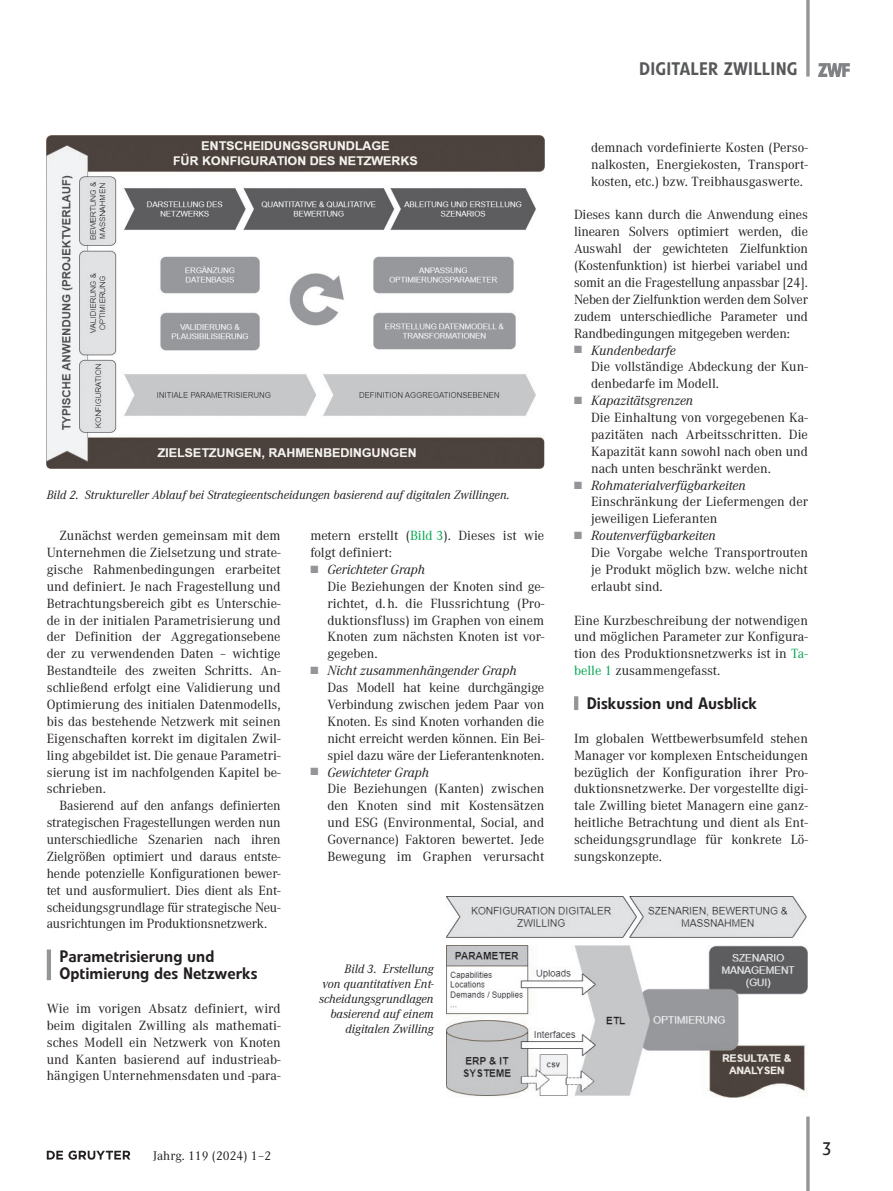
<style>
.page{position:relative;width:893px;height:1191px;background:#fff}
.page>*{position:absolute;margin:0;border:0;box-sizing:border-box;transform-origin:0 0}
.t1{font:500 18px "Evo BQ";letter-spacing:.01em;color:#57585a}
.t2{font:18px "Evo BQ";color:#231f20}
.t3{font:500 16.5px/17px "Evo BQ";color:#231f20}
.t4{font:13.8px/16.8px "Corporate A Pro";color:#231f20}
.t5{font:13.2px "Corporate A Pro";color:#231f20}
.t6{font:italic 12.75px/15px "Corporate A Pro";color:#231f20;text-align:right}
.s1{font-family:"Corporate ABQ";font-size:12px}
.s2{color:#00a54f}
.s3{color:#939598}
.s4{font-style:italic}
</style>
<div class="page">
<svg style="left:806px;top:1116px;width:4px;height:75px"></svg>
<svg style="left:806px;top:0;width:4px;height:77px"></svg>
<svg style="left:819px;top:63px;width:31px;height:14px"></svg>
<img style="left:819px;top:64px;width:30px;height:12px">
<svg style="left:47px;top:1150px;width:83px;height:9px"></svg>
<hr style="left:574px;top:696px;width:4px;height:14px;background:#939598">
<hr style="left:47px;top:949px;width:4px;height:31px;background:#939598">
<img style="left:47px;top:135px;width:497px;height:333px">
<img style="left:446px;top:896px;width:362px;height:201px">
<p class="t6" style="left:47px;top:486px;width:465px"><span class="s1">Bild 2.</span> Struktureller Ablauf bei Strategieentscheidungen basierend auf digitalen Zwillingen.</p>
<p class="t4" style="left:47px;top:526px;width:235px;text-align:justify;text-indent:13px">Zunächst werden gemeinsam mit dem Unternehmen die Zielsetzung und strate&shy;gische Rahmenbedingungen erarbeitet und definiert. Je nach Fragestellung und Betrachtungsbereich gibt es Unterschie&shy;de in der initialen Parametrisierung und der Definition der Aggregationsebene der zu verwendenden Daten – wichtige Bestandteile des zweiten Schritts. An&shy;schließend erfolgt eine Validierung und Optimierung des initialen Datenmodells, bis das bestehende Netzwerk mit seinen Eigenschaften korrekt im digitalen Zwil&shy;ling abgebildet ist. Die genaue Parametri&shy;sierung ist im nachfolgenden Kapitel be&shy;schrieben.</p>
<p class="t4" style="left:47px;top:796px;width:235px;text-align:justify;text-indent:13px">Basierend auf den anfangs definierten strategischen Fragestellungen werden nun unterschiedliche Szenarien nach ihren Zielgrößen optimiert und daraus entste&shy;hende potenzielle Konfigurationen bewer&shy;tet und ausformuliert. Dies dient als Ent&shy;scheidungsgrundlage für strategische Neu&shy;ausrichtungen im Produktionsnetzwerk.</p>
<p class="t3" style="left:60px;top:948px;width:200px">Parametrisierung und<br>Optimierung des Netzwerks</p>
<p class="t4" style="left:47px;top:999px;width:235px;text-align:justify">Wie im vorigen Absatz definiert, wird beim digitalen Zwilling als mathemati&shy;sches Modell ein Netzwerk von Knoten und Kanten basierend auf industrieab&shy;hängigen Unternehmensdaten und -para-</p>
<p class="t5" style="left:153px;top:1146px;width:120px">Jahrg. 119 (2024) 1–2</p>
<p class="t4" style="left:310px;top:526px;width:235px">metern erstellt (<span class="s2">Bild 3</span>). Dieses ist wie folgt definiert:</p>
<p class="t4" style="left:327px;top:560px;width:218px;text-indent:-17px"><span class="s3">■</span> <span class="s4">Gerichteter Graph<br></span>Die Beziehungen der Knoten sind ge&shy;richtet, d.h. die Flussrichtung (Pro&shy;duktionsfluss) im Graphen von einem<br>Knoten zum nächsten Knoten ist vor&shy;gegeben.</p>
<p class="t4" style="left:327px;top:661px;width:218px;text-indent:-17px"><span class="s3">■</span> <span class="s4">Nicht zusammenhängender Graph<br></span>Das Modell hat keine durchgängige Verbindung zwischen jedem Paar von Knoten. Es sind Knoten vorhanden die nicht erreicht werden können. Ein Bei&shy;spiel dazu wäre der Lieferantenknoten.</p>
<p class="t4" style="left:327px;top:763px;width:218px;text-indent:-17px"><span class="s3">■</span> <span class="s4">Gewichteter Graph<br></span>Die Beziehungen (Kanten) zwischen den Knoten sind mit Kostensätzen und ESG (Environmental, Social, and<br>Governance) Faktoren bewertet. Jede<br>Bewegung im Graphen verursacht</p>
<p class="t6" style="left:319px;top:961px;width:116px"><span class="s1">Bild 3.</span> Erstellung<br>von quantitativen Ent&shy;scheidungsgrundlagen basierend auf einem digitalen Zwilling</p>
<h1 class="t1" style="left:639px;top:58px;width:160px">DIGITALER ZWILLING</h1>
<p class="t4" style="left:591px;top:138px;width:218px;text-align:justify">demnach vordefinierte Kosten (Perso&shy;nalkosten, Energiekosten, Transport&shy;kosten, etc.) bzw. Treibhausgaswerte.</p>
<p class="t4" style="left:574px;top:206px;width:235px;text-align:justify">Dieses kann durch die Anwendung eines linearen Solvers optimiert werden, die Auswahl der gewichteten Zielfunktion (Kostenfunktion) ist hierbei variabel und somit an die Fragestellung anpassbar [24].<br>Neben der Zielfunktion werden dem Solver zudem unterschiedliche Parameter und Randbedingungen mitgegeben werden:</p>
<p class="t4" style="left:591px;top:341px;width:218px;text-indent:-17px"><span class="s3">■</span> <span class="s4">Kundenbedarfe<br></span>Die vollständige Abdeckung der Kun&shy;denbedarfe im Modell.</p>
<p class="t4" style="left:591px;top:391px;width:218px;text-indent:-17px"><span class="s3">■</span> <span class="s4">Kapazitätsgrenzen<br></span>Die Einhaltung von vorgegebenen Ka&shy;pazitäten nach Arbeitsschritten. Die<br>Kapazität kann sowohl nach oben und nach unten beschränkt werden.</p>
<p class="t4" style="left:591px;top:476px;width:218px;text-indent:-17px"><span class="s3">■</span> <span class="s4">Rohmaterialverfügbarkeiten<br></span>Einschränkung der Liefermengen der jeweiligen Lieferanten</p>
<p class="t4" style="left:591px;top:526px;width:218px;text-indent:-17px"><span class="s3">■</span> <span class="s4">Routenverfügbarkeiten<br></span>Die Vorgabe welche Transportrouten je Produkt möglich bzw. welche nicht erlaubt sind.</p>
<p class="t4" style="left:574px;top:611px;width:235px;text-align:justify">Eine Kurzbeschreibung der notwendigen und möglichen Parameter zur Konfigura&shy;tion des Produktionsnetzwerks ist in <span class="s2">Ta&shy;belle 1</span> zusammengefasst.</p>
<p class="t3" style="left:587px;top:695px;width:172px">Diskussion und Ausblick</p>
<p class="t4" style="left:574px;top:729px;width:235px;text-align:justify">Im globalen Wettbewerbsumfeld stehen Manager vor komplexen Entscheidungen bezüglich der Konfiguration ihrer Pro&shy;duktionsnetzwerke. Der vorgestellte digi&shy;tale Zwilling bietet Managern eine ganz&shy;heitliche Betrachtung und dient als Ent&shy;scheidungsgrundlage für konkrete Lö&shy;sungskonzepte.</p>
<h1 class="t2" style="left:822px;top:1138px;width:11px">3</h1>
</div>
